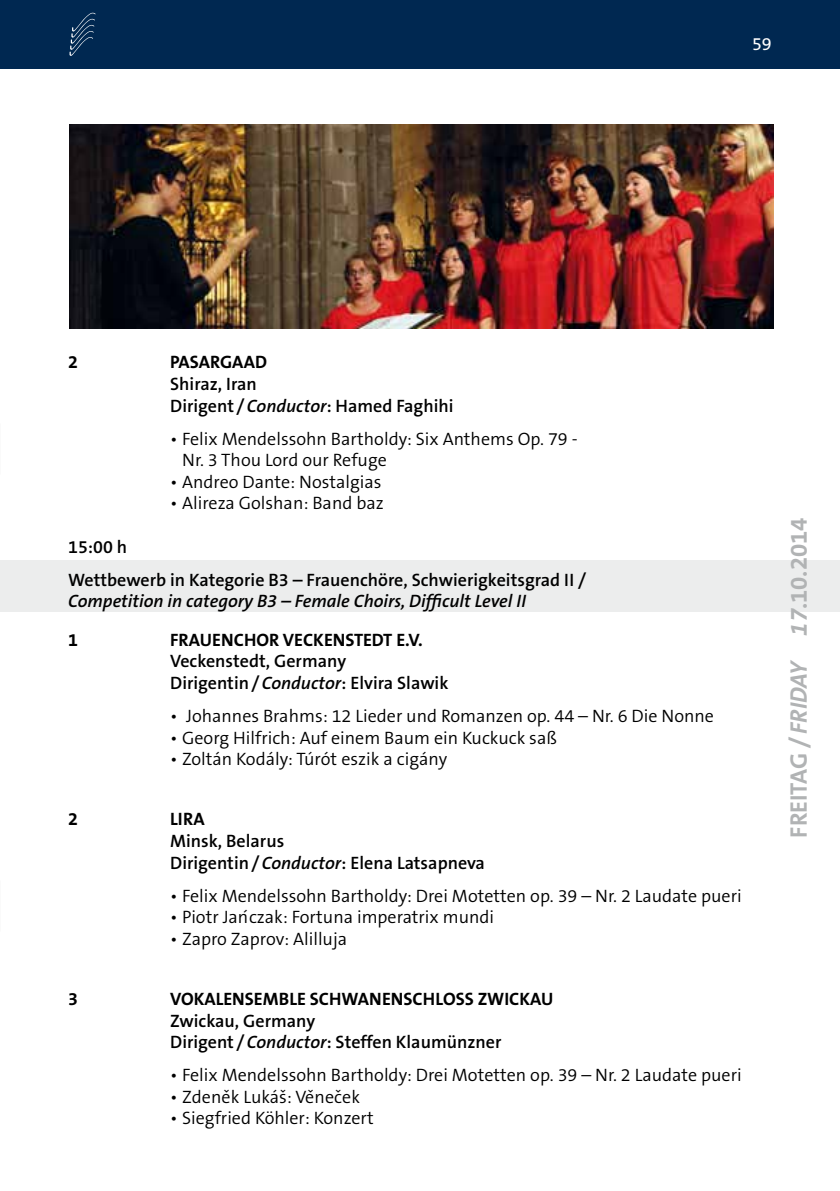
<style>
.page{position:relative;width:840px;height:1191px;background:#fff}
.page>*{position:absolute;margin:0;border:0;box-sizing:border-box;transform-origin:0 0}
.t1{font:700 24px "The Sans B7";color:#b1b3b4}
.t2{font:300 18px/21.6px "The Sans B4";color:#000}
.t3{font:600 18px/21.6px "The Sans B6";color:#000}
.t4{font:700 18px "The Sans B7";color:#000}
.t5{font:italic 600 18px "The Sans B6";color:#000}
.t6{font:18px "The Sans B5 Plain";color:#fff}
.s1{font-style:italic}
</style>
<div class="page">
<div style="left:0;top:0;width:839px;height:68px;background:#002851"></div>
<svg style="left:69px;top:13px;width:27px;height:43px"></svg>
<div style="left:0;top:560px;width:839px;height:51px;background:#eceded"></div>
<img style="left:69px;top:125px;width:703px;height:204px">
<p class="t6" style="left:751px;top:34px;width:21px">59</p>
<p class="t4" style="left:68px;top:352px;width:11px">2</p>
<p class="t4" style="left:170px;top:352px;width:98px">PASARGAAD</p>
<p class="t3" style="left:170px;top:373px;width:285px">Shiraz, Iran<br>Dirigent /<span class="s1">Conductor</span>: Hamed Faghihi</p>
<p class="t2" style="left:182px;top:428px;width:397px;text-indent:-12px">• Felix Mendelssohn Bartholdy: Six Anthems Op. 79 -<br>Nr. 3 Thou Lord our Refuge</p>
<p class="t2" style="left:170px;top:471px;width:213px">• Andreo Dante: Nostalgias</p>
<p class="t2" style="left:170px;top:493px;width:215px">• Alireza Golshan: Band baz</p>
<p class="t3" style="left:68px;top:530px;width:519px;line-height:33px">15:00 h<br>Wettbewerb in Kategorie B3 – Frauenchöre, Schwierigkeitsgrad II /</p>
<p class="t5" style="left:68px;top:591px;width:459px">Competition in category B3 – Female Choirs, Difficult Level II</p>
<p class="t4" style="left:68px;top:630px;width:11px">1</p>
<p class="t4" style="left:170px;top:630px;width:254px">FRAUENCHOR VECKENSTEDT E.V.</p>
<p class="t3" style="left:170px;top:651px;width:279px">Veckenstedt, Germany<br>Dirigentin/<span class="s1">Conductor</span>: Elvira Slawik</p>
<p class="t2" style="left:170px;top:705px;width:545px">• Johannes Brahms: 12 Lieder und Romanzen op. 44 – Nr. 6 Die Nonne</p>
<p class="t2" style="left:170px;top:727px;width:388px">• Georg Hilfrich: Auf einem Baum ein Kuckuck saß</p>
<p class="t2" style="left:170px;top:749px;width:278px">• Zoltán Kodály: Túrót eszik a cigány</p>
<p class="t4" style="left:68px;top:809px;width:11px">2</p>
<p class="t4" style="left:170px;top:809px;width:36px">LIRA</p>
<p class="t3" style="left:170px;top:830px;width:316px">Minsk, Belarus<br>Dirigentin/<span class="s1">Conductor</span>: Elena Latsapneva</p>
<p class="t2" style="left:170px;top:885px;width:572px">• Felix Mendelssohn Bartholdy: Drei Motetten op. 39 – Nr. 2 Laudate pueri</p>
<p class="t2" style="left:170px;top:906px;width:325px">• Piotr Jan´czak: Fortuna imperatrix mundi</p>
<p class="t2" style="left:170px;top:928px;width:178px">• Zapro Zaprov: Alilluja</p>
<p class="t4" style="left:68px;top:989px;width:11px">3</p>
<p class="t4" style="left:170px;top:989px;width:384px">VOKALENSEMBLE SCHWANENSCHLOSS ZWICKAU</p>
<p class="t3" style="left:170px;top:1010px;width:332px">Zwickau, Germany<br>Dirigent /<span class="s1">Conductor</span>: Steffen Klaumünzner</p>
<p class="t2" style="left:170px;top:1064px;width:572px">• Felix Mendelssohn Bartholdy: Drei Motetten op. 39 – Nr. 2 Laudate pueri</p>
<p class="t2" style="left:170px;top:1086px;width:191px">• Zdeneˇk Lukáš: Veˇnecˇek</p>
<p class="t2" style="left:170px;top:1108px;width:205px">• Siegfried Köhler: Konzert</p>
<h1 class="t1" style="left:785px;top:837px;width:322px;rotate:-90deg">FREITAG /<span class="s1">FRIDAY 17</span>.10.2014</h1>
</div>
